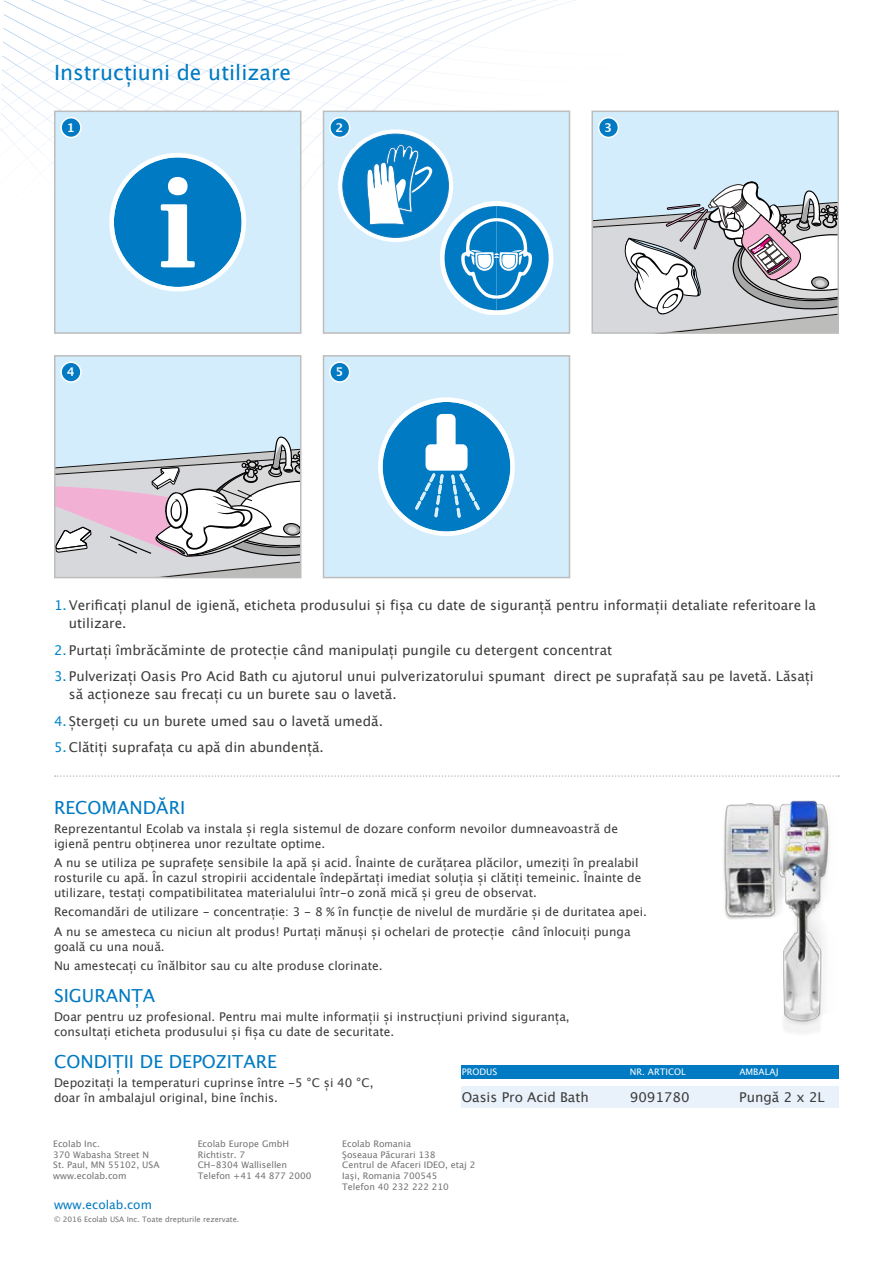
<style>
.page{position:relative;width:893px;height:1263px;background:#fff}
.page>*{position:absolute;margin:0;border:0;box-sizing:border-box;transform-origin:0 0}
.t1{font:21px "Lucida Grande";color:#007ac2}
.t2{font:18px "Lucida Grande";color:#007ac2}
.t3{font:13.5px/18px "Lucida Grande";color:#3c3c3b}
.t4{font:12px/15px "Lucida Grande";color:#3c3c3b}
.t5{font:12px "Lucida Grande";color:#007ac2}
.t6{font:700 12px "Lucida Grande";color:#fff}
.t7{font:9px "Lucida Grande";color:#747373}
.t8{font:9px "Lucida Grande";color:#fff}
.t9{font:7.5px "Lucida Grande";color:#747373}
.s1{color:#0085c9}
</style>
<div class="page">
<svg style="left:55px;top:775px;width:784px;height:2px"></svg>
<div style="left:462px;top:1086px;width:377px;height:21px;background:#e9f1fa"></div>
<div style="left:462px;top:1065px;width:377px;height:14px;background:#007ac2"></div>
<div style="left:55px;top:111px;width:246px;height:222px;background:#d4edfc"></div>
<div style="left:55px;top:356px;width:246px;height:222px;background:#d4edfc"></div>
<svg style="left:57px;top:436px;width:241px;height:139px"></svg>
<div style="left:54px;top:355px;width:247px;height:223px;border:2px solid #bebdbd"></div>
<div style="left:323px;top:111px;width:246px;height:222px;background:#d4edfc"></div>
<svg style="left:0;top:0;width:549px;height:311px"></svg>
<div style="left:323px;top:111px;width:247px;height:223px;border:2px solid #bebdbd"></div>
<div style="left:323px;top:356px;width:246px;height:222px;background:#d4edfc"></div>
<svg style="left:378px;top:397px;width:137px;height:139px"></svg>
<div style="left:323px;top:355px;width:247px;height:223px;border:2px solid #bebdbd"></div>
<div style="left:592px;top:111px;width:246px;height:222px;background:#d4edfc"></div>
<svg style="left:594px;top:181px;width:242px;height:150px"></svg>
<div style="left:591px;top:111px;width:248px;height:223px;border:2px solid #bebdbd"></div>
<img style="left:723px;top:800px;width:106px;height:233px">
<div style="left:61px;top:118px;width:20px;height:19px;background:#007ac2;border-radius:50%"></div>
<div style="left:60px;top:117px;width:22px;height:21px;border:2px solid #fff;border-radius:50%"></div>
<div style="left:61px;top:362px;width:20px;height:20px;background:#007ac2;border-radius:50%"></div>
<div style="left:60px;top:361px;width:22px;height:22px;border:2px solid #fff;border-radius:50%"></div>
<div style="left:330px;top:118px;width:20px;height:19px;background:#007ac2;border-radius:50%"></div>
<div style="left:329px;top:117px;width:21px;height:21px;border:2px solid #fff;border-radius:50%"></div>
<div style="left:330px;top:362px;width:20px;height:20px;background:#007ac2;border-radius:50%"></div>
<div style="left:329px;top:361px;width:21px;height:22px;border:2px solid #fff;border-radius:50%"></div>
<div style="left:599px;top:118px;width:19px;height:19px;background:#007ac2;border-radius:50%"></div>
<div style="left:598px;top:117px;width:21px;height:21px;border:2px solid #fff;border-radius:50%"></div>
<p class="t1" style="left:54px;top:61px;width:239px">Instrucțiuni de utilizare</p>
<p class="t6" style="left:67px;top:118px;width:9px">1</p>
<p class="t6" style="left:336px;top:118px;width:9px">2</p>
<p class="t6" style="left:67px;top:362px;width:9px">4</p>
<p class="t6" style="left:336px;top:362px;width:9px">5</p>
<p class="t6" style="left:604px;top:118px;width:9px">3</p>
<p class="t3" style="left:69px;top:596px;width:749px;text-indent:-15px"><span class="s1">1.</span> Verificați planul de igienă, eticheta produsului și fișa cu date de siguranță pentru informații detaliate referitoare la utilizare.</p>
<p class="t3" style="left:54px;top:641px;width:560px"><span class="s1">2.</span> Purtați îmbrăcăminte de protecție când manipulați pungile cu detergent concentrat</p>
<p class="t3" style="left:69px;top:667px;width:746px;text-indent:-15px"><span class="s1">3.</span> Pulverizați Oasis Pro Acid Bath cu ajutorul unui pulverizatorului spumant direct pe suprafață sau pe lavetă. Lăsați să acționeze sau frecați cu un burete sau o lavetă.</p>
<p class="t3" style="left:54px;top:712px;width:330px"><span class="s1">4.</span> Ștergeți cu un burete umed sau o lavetă umedă.</p>
<p class="t3" style="left:54px;top:738px;width:271px"><span class="s1">5.</span> Clătiți suprafața cu apă din abundență.</p>
<p class="t2" style="left:54px;top:797px;width:133px">RECOMANDĂRI</p>
<p class="t4" style="left:54px;top:821px;width:565px">Reprezentantul Ecolab va instala și regla sistemul de dozare conform nevoilor dumneavoastră de igienă pentru obținerea unor rezultate optime.</p>
<p class="t4" style="left:54px;top:855px;width:589px">A nu se utiliza pe suprafețe sensibile la apă și acid. Înainte de curățarea plăcilor, umeziți în prealabil rosturile cu apă. În cazul stropirii accidentale îndepărtați imediat soluția și clătiți temeinic. Înainte de utilizare, testați compatibilitatea materialului într-o zonă mică și greu de observat.</p>
<p class="t4" style="left:54px;top:905px;width:595px">Recomandări de utilizare - concentrație: 3 - 8 % în funcție de nivelul de murdărie și de duritatea apei.</p>
<p class="t4" style="left:54px;top:924px;width:578px">A nu se amesteca cu niciun alt produs! Purtați mănuși și ochelari de protecție când înlocuiți punga goală cu una nouă.</p>
<p class="t4" style="left:54px;top:958px;width:330px">Nu amestecați cu înălbitor sau cu alte produse clorinate.</p>
<p class="t2" style="left:54px;top:985px;width:103px">SIGURANȚA</p>
<p class="t4" style="left:54px;top:1009px;width:517px">Doar pentru uz profesional. Pentru mai multe informații și instrucțiuni privind siguranța, consultați eticheta produsului și fișa cu date de securitate.</p>
<p class="t2" style="left:54px;top:1051px;width:224px">CONDIȚII DE DEPOZITARE</p>
<p class="t4" style="left:54px;top:1076px;width:321px">Depozitați la temperaturi cuprinse între -5 °C și 40 °C, doar în ambalajul original, bine închis.</p>
<p class="t8" style="left:462px;top:1067px;width:37px">PRODUS</p>
<p class="t8" style="left:630px;top:1067px;width:58px">NR. ARTICOL</p>
<p class="t8" style="left:739px;top:1067px;width:41px">AMBALAJ</p>
<p class="t3" style="left:462px;top:1088px;width:128px">Oasis Pro Acid Bath</p>
<p class="t3" style="left:630px;top:1088px;width:61px">9091780</p>
<p class="t3" style="left:739px;top:1088px;width:87px">Pungă 2 x 2L</p>
<p class="t7" style="left:53px;top:1138px;width:48px">Ecolab Inc.</p>
<p class="t7" style="left:53px;top:1149px;width:97px">370 Wabasha Street N</p>
<p class="t7" style="left:53px;top:1160px;width:108px">St. Paul, MN 55102, USA</p>
<p class="t7" style="left:53px;top:1171px;width:75px">www.ecolab.com</p>
<p class="t7" style="left:198px;top:1138px;width:93px">Ecolab Europe GmbH</p>
<p class="t7" style="left:198px;top:1149px;width:49px">Richtistr. 7</p>
<p class="t7" style="left:198px;top:1160px;width:91px">CH-8304 Wallisellen</p>
<p class="t7" style="left:198px;top:1171px;width:115px">Telefon +41 44 877 2000</p>
<p class="t5" style="left:54px;top:1197px;width:99px">www.ecolab.com</p>
<p class="t9" style="left:54px;top:1215px;width:187px">© 2016 Ecolab USA Inc. Toate drepturile rezervate.</p>
<p class="t7" style="left:342px;top:1138px;width:70px">Ecolab Romania</p>
<p class="t7" style="left:342px;top:1149px;width:95px">Şoseaua Păcurari 138</p>
<p class="t7" style="left:342px;top:1160px;width:135px">Centrul de Afaceri IDEO, etaj 2</p>
<p class="t7" style="left:342px;top:1171px;width:97px">Iaşi, Romania 700545</p>
<p class="t7" style="left:342px;top:1181px;width:108px">Telefon 40 232 222 210</p>
</div>
